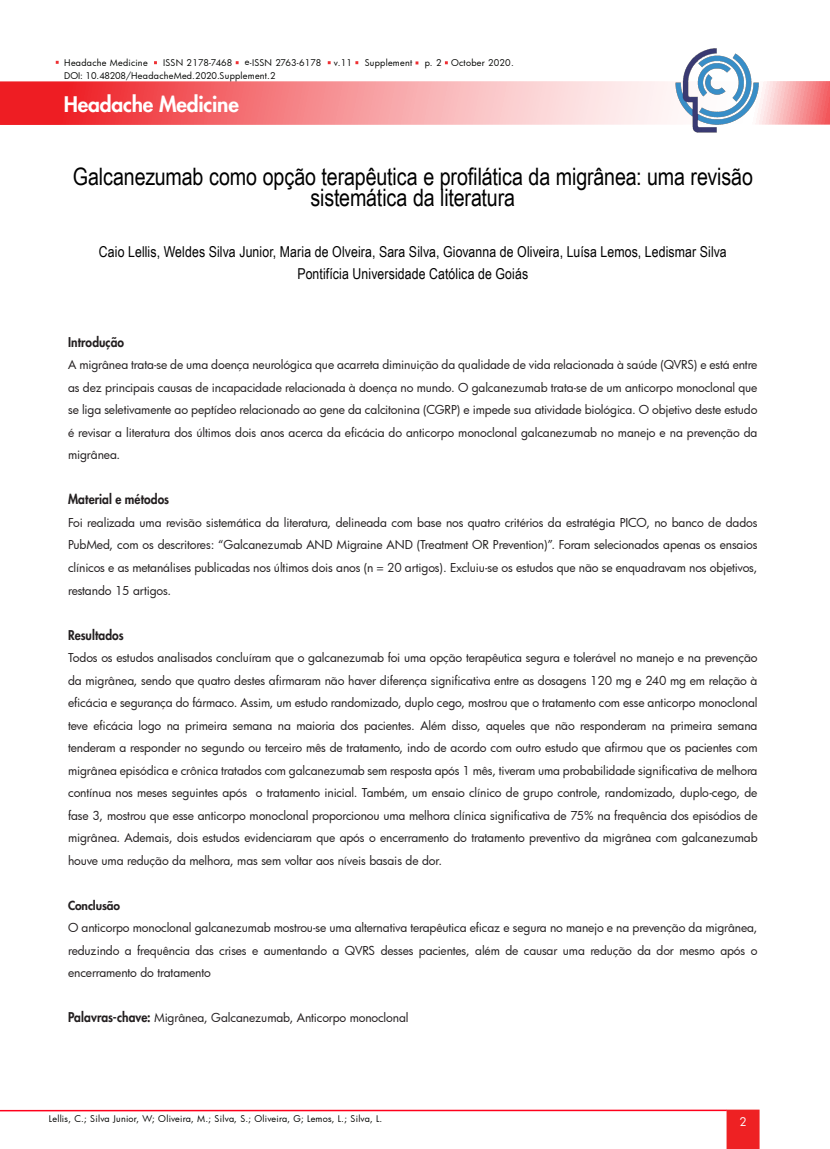
<style>
.page{position:relative;width:830px;height:1149px;background:#fff}
.page>*{position:absolute;margin:0;border:0;box-sizing:border-box;transform-origin:0 0}
.t1{font:24px/21px "Arial Narrow";letter-spacing:-.005em;color:#000;text-align:center}
.t2{font:800 21px "Futura";letter-spacing:-.01em;color:#fff}
.texto{font:15px "Arial Narrow";letter-spacing:.005em;color:#000}
.t3{font:800 13.2px "Futura";letter-spacing:.005em;color:#231f20;scale:.91 1}
.t4{font:12px/22.5px "Futura";letter-spacing:-.01em;color:#231f20;text-align:justify}
.t5{font:800 12px "Futura";letter-spacing:-.01em;color:#231f20}
.t6{font:11.55px "Futura";color:#fff}
.t7{font:9px "Futura";letter-spacing:.03em;color:#040503}
.t8{font:9px "Futura";letter-spacing:-.005em;color:#040503}
.t9{font:9px "Futura";letter-spacing:.01em;color:#040503}
.s1{font-style:inherit}
.s2{font-weight:800;font-size:13.2px}
</style>
<div class="page">
<svg style="left:0;top:81px;width:829px;height:44px;background:#f69092"></svg>
<svg style="left:726px;top:1109px;width:33px;height:39px"></svg>
<hr style="left:0;top:1109px;width:726px;height:1px;background:#ff001b">
<img style="left:674px;top:48px;width:85px;height:85px">
<p class="t7" style="left:64px;top:56px;width:85px">Headache Medicine</p>
<p class="t9" style="left:163px;top:56px;width:71px">ISSN 2178-7468</p>
<p class="t8" style="left:245px;top:56px;width:78px">e-ISSN 2763-6178</p>
<p class="t7" style="left:334px;top:56px;width:20px">v.11</p>
<p class="t7" style="left:364px;top:56px;width:49px">Supplement</p>
<p class="t7" style="left:424px;top:56px;width:90px">p. 2 October 2020.</p>
<p class="t7" style="left:64px;top:70px;width:213px"><span class="s1">DOI: 10.48208/</span>HeadacheMed.<span class="s1">2020.</span>Supplement.2</p>
<h2 class="t2" style="left:64px;top:91px;width:176px">Headache Medicine</h2>
<p class="t1" style="left:73px;top:165px;width:681px">Galcanezumab como opção terapêutica e profilática da migrânea: uma revisão sistemática da literatura</p>
<p class="texto" style="left:99px;top:240px;width:629px">Caio Lellis, Weldes Silva Junior, Maria de Olveira, Sara Silva, Giovanna de Oliveira, Luísa Lemos, Ledismar Silva</p>
<p class="texto" style="left:297px;top:263px;width:232px">Pontifícia Universidade Católica de Goiás</p>
<p class="t3" style="left:68px;top:333px;width:63px">Introdução</p>
<p class="t4" style="left:68px;top:353px;width:690px">A migrânea trata-se de uma doença neurológica que acarreta diminuição da qualidade de vida relacionada à saúde (QVRS) e está entre as dez principais causas de incapacidade relacionada à doença no mundo. O galcanezumab trata-se de um anticorpo monoclonal que se liga seletivamente ao peptídeo relacionado ao gene da calcitonina (CGRP) e impede sua atividade biológica. O objetivo deste estudo é revisar a literatura dos últimos dois anos acerca da eficácia do anticorpo monoclonal galcanezumab no manejo e na prevenção da migrânea.</p>
<p class="t3" style="left:68px;top:491px;width:113px">Material e métodos</p>
<p class="t4" style="left:68px;top:511px;width:690px">Foi realizada uma revisão sistemática da literatura, delineada com base nos quatro critérios da estratégia PICO, no banco de dados PubMed, com os descritores: “Galcanezumab AND Migraine AND (Treatment OR Prevention)”. Foram selecionados apenas os ensaios clínicos e as metanálises publicadas nos últimos dois anos (n = 20 artigos). Excluiu-se os estudos que não se enquadravam nos objetivos, restando 15 artigos.</p>
<p class="t3" style="left:68px;top:626px;width:63px">Resultados</p>
<p class="t4" style="left:68px;top:646px;width:690px">Todos os estudos analisados concluíram que o galcanezumab foi uma opção terapêutica segura e tolerável no manejo e na prevenção da migrânea, sendo que quatro destes afirmaram não haver diferença significativa entre as dosagens 120 mg e 240 mg em relação à eficácia e segurança do fármaco. Assim, um estudo randomizado, duplo cego, mostrou que o tratamento com esse anticorpo monoclonal teve eficácia logo na primeira semana na maioria dos pacientes. Além disso, aqueles que não responderam na primeira semana tenderam a responder no segundo ou terceiro mês de tratamento, indo de acordo com outro estudo que afirmou que os pacientes com migrânea episódica e crônica tratados com galcanezumab sem resposta após 1 mês, tiveram uma probabilidade significativa de melhora contínua nos meses seguintes após o tratamento inicial. Também, um ensaio clínico de grupo controle, randomizado, duplo-cego, de fase 3, mostrou que esse anticorpo monoclonal proporcionou uma melhora clínica significativa de 75% na frequência dos episódios de migrânea. Ademais, dois estudos evidenciaram que após o encerramento do tratamento preventivo da migrânea com galcanezumab houve uma redução da melhora, mas sem voltar aos níveis basais de dor.</p>
<p class="t5" style="left:68px;top:897px;width:53px">Conclusão</p>
<p class="t4" style="left:68px;top:916px;width:690px">O anticorpo monoclonal galcanezumab mostrou-se uma alternativa terapêutica eficaz e segura no manejo e na prevenção da migrânea, reduzindo a frequência das crises e aumentando a QVRS desses pacientes, além de causar uma redução da dor mesmo após o encerramento do tratamento</p>
<p class="t4" style="left:68px;top:1006px;width:342px"><span class="s2">Palavras-chave:</span> Migrânea, Galcanezumab, Anticorpo monoclonal</p>
<p class="t7" style="left:49px;top:1111px;width:335px">Lellis, C.; Silva Junior, W; Oliveira, M.; Silva, S.; Oliveira, G; Lemos, L.; Silva, L.</p>
<p class="t6" style="left:739px;top:1113px;width:9px">2</p>
</div>
